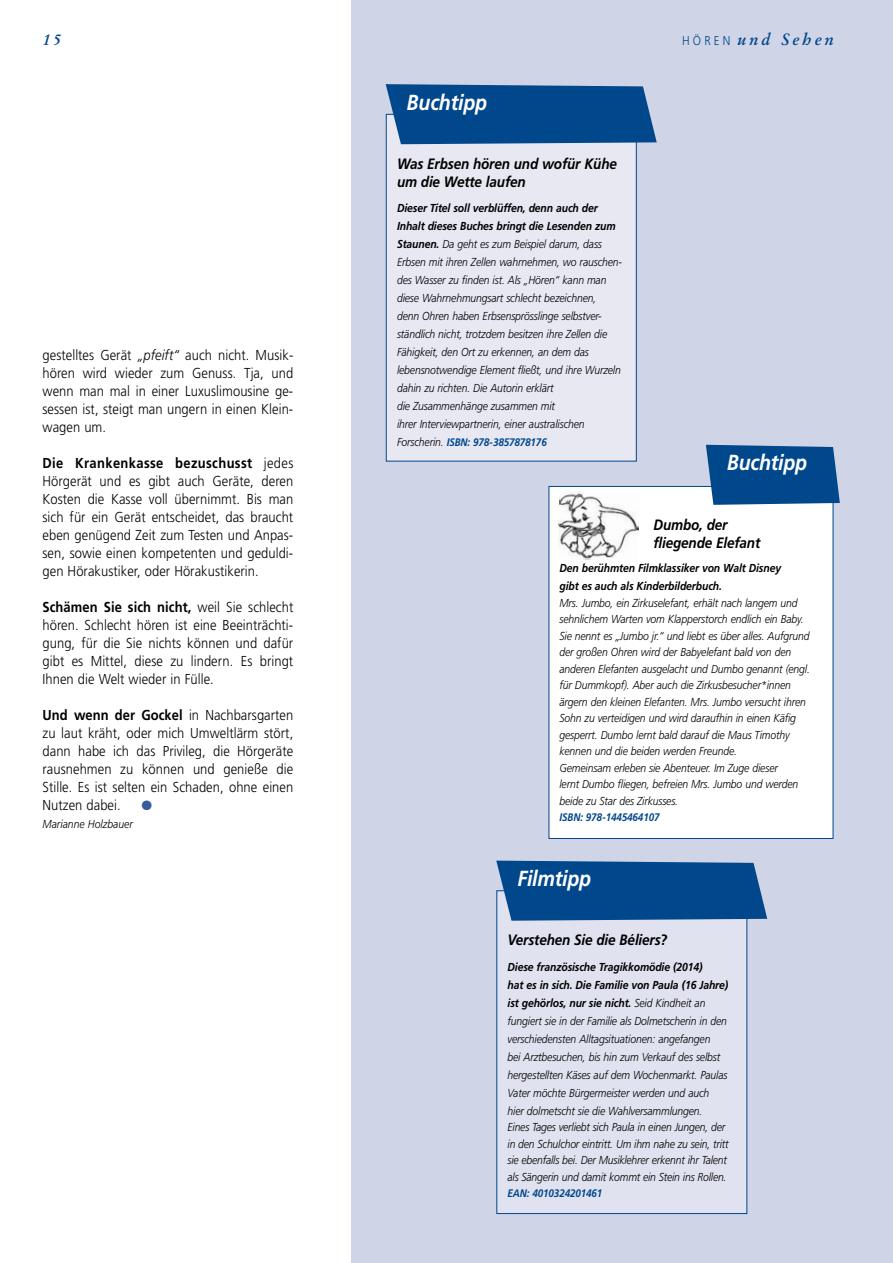
<style>
.page{position:relative;width:893px;height:1263px;background:#fff}
.page>*{position:absolute;margin:0;border:0;box-sizing:border-box;transform-origin:0 0}
.t1{font:italic 700 21.75px "Frutiger";letter-spacing:-.01em;color:#fff;scale:.9 1}
.t2{font:16.05px "Gas Med Ita";letter-spacing:.195em;color:#00478c}
.t3{font:15.45px "Gas Med Ita";color:#00478c}
.t4{font:italic 700 15px/18px "Frutiger";letter-spacing:-.01em;color:#000;scale:.9 1}
.t5{font:300 14.4px/18px "Frutiger";letter-spacing:.005em;color:#000;text-align:justify;scale:.9 1}
.t6{font:13.5px "Zapf Dingbats ITC";color:#375c9b}
.t7{font:italic 300 11.55px/18px "Frutiger";letter-spacing:-.01em;color:#000;scale:.9 1}
.t8{font:italic 700 11.55px/18px "Frutiger";letter-spacing:-.01em;color:#000;scale:.9 1}
.t9{font:italic 700 10.95px "Frutiger";letter-spacing:-.01em;color:#00478c;scale:.9 1}
.s1{font-family:"Frutiger";font-weight:300;font-size:12.75px}
.s2{font-style:italic}
.s3{font-weight:700}
.s4{font-weight:300;font-size:11.55px;color:#000}
</style>
<div class="page">
<div style="left:351px;top:0;width:542px;height:1263px;background:#d0d4e7"></div>
<div style="left:549px;top:487px;width:284px;height:351px;background:#fff"></div>
<div style="left:549px;top:486px;width:284px;height:353px;border:1px solid #00478c"></div>
<div style="left:497px;top:891px;width:249px;height:322px;background:#e0e2ef"></div>
<div style="left:496px;top:890px;width:251px;height:324px;border:1px solid #00478c"></div>
<svg style="left:496px;top:861px;width:271px;height:60px;background:#115393"></svg>
<div style="left:387px;top:115px;width:249px;height:346px;background:#e7e8f2"></div>
<div style="left:386px;top:114px;width:251px;height:347px;border:1px solid #00478c"></div>
<svg style="left:386px;top:84px;width:271px;height:60px;background:#115393"></svg>
<svg style="left:706px;top:445px;width:134px;height:60px;background:#125494"></svg>
<img style="left:558px;top:491px;width:81px;height:69px">
<h3 class="t3" style="left:43px;top:33px;width:20px">15</h3>
<h2 class="t2" style="left:682px;top:33px;width:153px"><span class="s1">HÖREN</span> und Sehen</h2>
<p class="t5" style="left:43px;top:347px;width:280px">gestelltes Gerät <span class="s2">„pfeift“</span> auch nicht. Musik&shy;hören wird wieder zum Genuss. Tja, und wenn man mal in einer Luxuslimousine ge&shy;sessen ist, steigt man ungern in einen Klein&shy;wagen um.</p>
<p class="t5" style="left:43px;top:455px;width:280px"><span class="s3">Die Krankenkasse bezuschusst</span> jedes Hörgerät und es gibt auch Geräte, deren Kosten die Kasse voll übernimmt. Bis man sich für ein Gerät entscheidet, das braucht eben genügend Zeit zum Testen und Anpas&shy;sen, sowie einen kompetenten und geduldi&shy;gen Hörakustiker, oder Hörakustikerin.</p>
<p class="t5" style="left:43px;top:599px;width:280px"><span class="s3">Schämen Sie sich nicht,</span> weil Sie schlecht hören. Schlecht hören ist eine Beeinträchti&shy;gung, für die Sie nichts können und dafür gibt es Mittel, diese zu lindern. Es bringt Ihnen die Welt wieder in Fülle.</p>
<p class="t5" style="left:43px;top:707px;width:280px"><span class="s3">Und wenn der Gockel</span> in Nachbarsgarten zu laut kräht, oder mich Umweltlärm stört, dann habe ich das Privileg, die Hörgeräte rausnehmen zu können und genieße die Stille. Es ist selten ein Schaden, ohne einen Nutzen dabei.</p>
<p class="t6" style="left:142px;top:798px;width:12px">●</p>
<p class="t7" style="left:43px;top:816px;width:102px">Marianne Holzbauer</p>
<h1 class="t1" style="left:407px;top:93px;width:91px">Buchtipp</h1>
<p class="t4" style="left:397px;top:156px;width:246px">Was Erbsen hören und wofür Kühe um die Wette laufen</p>
<p class="t7" style="left:397px;top:200px;width:252px"><span class="s3">Dieser Titel soll verblüffen, denn auch der Inhalt dieses Buches bringt die Lesenden zum Staunen.</span> Da geht es zum Beispiel darum, dass Erbsen mit ihren Zellen wahrnehmen, wo rauschen&shy;des Wasser zu finden ist. Als „Hören“ kann man diese Wahrnehmungsart schlecht bezeichnen,<br>denn Ohren haben Erbsensprösslinge selbstver&shy;ständlich nicht, trotzdem besitzen ihre Zellen die Fähigkeit, den Ort zu erkennen, an dem das lebensnotwendige Element fließt, und ihre Wurzeln dahin zu richten. Die Autorin erklärt<br>die Zusammenhänge zusammen mit<br>ihrer Interviewpartnerin, einer australischen</p>
<p class="t9" style="left:397px;top:438px;width:168px"><span class="s4">Forscherin.</span> ISBN: 978-3857878176</p>
<h1 class="t1" style="left:727px;top:454px;width:91px">Buchtipp</h1>
<p class="t4" style="left:653px;top:517px;width:120px">Dumbo, der fliegende Elefant</p>
<p class="t8" style="left:559px;top:560px;width:248px">Den berühmten Filmklassiker von Walt Disney gibt es auch als Kinderbilderbuch.</p>
<p class="t7" style="left:559px;top:595px;width:280px;line-height:16.5px">Mrs. Jumbo, ein Zirkuselefant, erhält nach langem und sehnlichem Warten vom Klapperstorch endlich ein Baby.<br>Sie nennt es „Jumbo jr.“ und liebt es über alles. Aufgrund der großen Ohren wird der Babyelefant bald von den anderen Elefanten ausgelacht und Dumbo genannt (engl. für Dummkopf). Aber auch die Zirkusbesucher*innen ärgern den kleinen Elefanten. Mrs. Jumbo versucht ihren Sohn zu verteidigen und wird daraufhin in einen Käfig gesperrt. Dumbo lernt bald darauf die Maus Timothy kennen und die beiden werden Freunde.<br>Gemeinsam erleben sie Abenteuer. Im Zuge dieser<br>lernt Dumbo fliegen, befreien Mrs. Jumbo und werden beide zu Star des Zirkusses.</p>
<p class="t9" style="left:559px;top:813px;width:113px">ISBN: 978-1445464107</p>
<h1 class="t1" style="left:517px;top:870px;width:83px">Filmtipp</h1>
<p class="t4" style="left:508px;top:932px;width:179px">Verstehen Sie die Béliers?</p>
<p class="t7" style="left:508px;top:959px;width:247px"><span class="s3">Diese französische Tragikkomödie (2014)<br>hat es in sich. Die Familie von Paula (16 Jahre) ist gehörlos, nur sie nicht.</span> Seid Kindheit an fungiert sie in der Familie als Dolmetscherin in den verschiedensten Alltagsituationen: angefangen<br>bei Arztbesuchen, bis hin zum Verkauf des selbst hergestellten Käses auf dem Wochenmarkt. Paulas Vater möchte Bürgermeister werden und auch hier dolmetscht sie die Wahlversammlungen.</p>
<p class="t7" style="left:508px;top:1120px;width:247px;line-height:16.5px">Eines Tages verliebt sich Paula in einen Jungen, der in den Schulchor eintritt. Um ihm nahe zu sein, tritt sie ebenfalls bei. Der Musiklehrer erkennt ihr Talent als Sängerin und damit kommt ein Stein ins Rollen.</p>
<p class="t9" style="left:508px;top:1189px;width:107px">EAN: 4010324201461</p>
</div>
